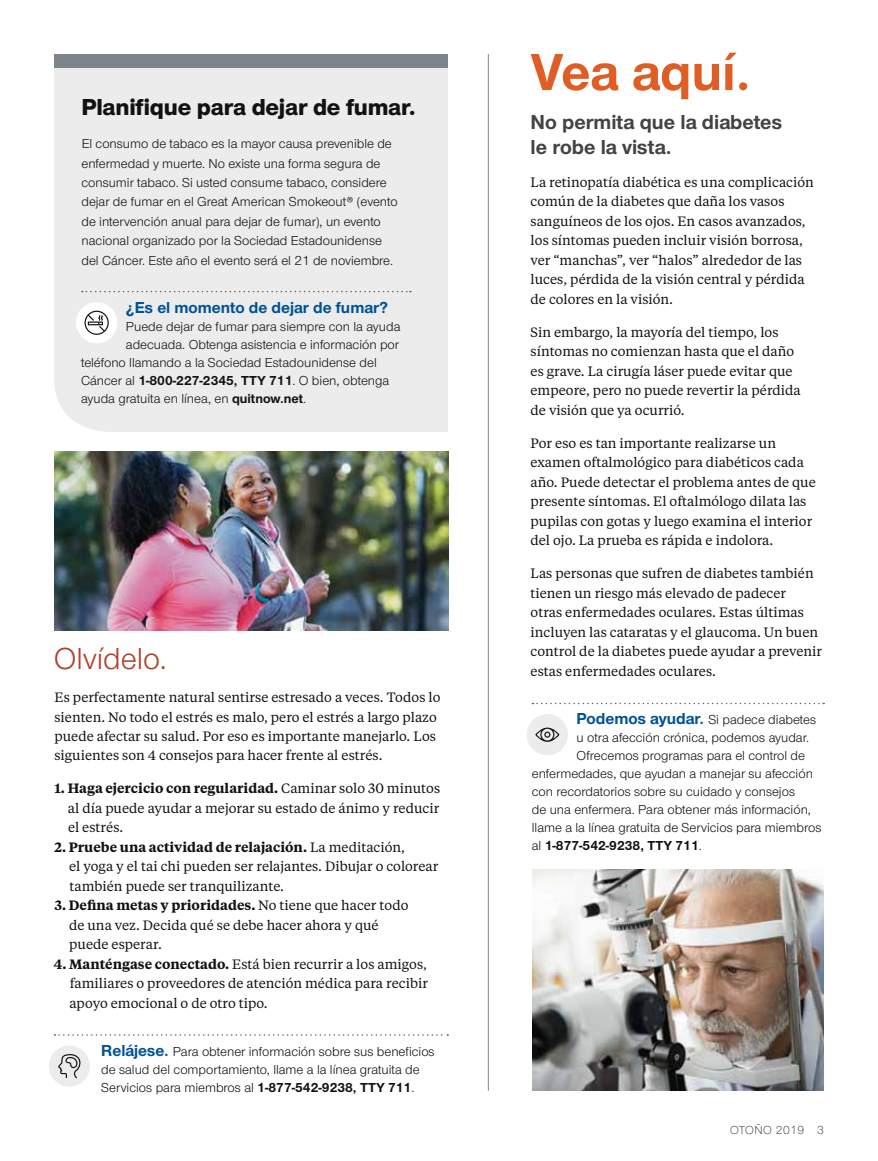
<style>
.page{position:relative;width:878px;height:1161px;background:#fff}
.page>*{position:absolute;margin:0;border:0;box-sizing:border-box;transform-origin:0 0}
.t1{font:700 54px "UHC Sans";color:#e05d26}
.t2{font:31.5px "UHC Sans";color:#b0402b}
.t3{font:800 24px "UHC Sans";letter-spacing:-.01em;color:#121212}
.t4{font:700 21px/25.2px "UHC Sans";color:#424441}
.t5{font:700 16.5px "UHC Sans";color:#005195}
.t6{font:13.5px/19.5px "UHC Serif Text";color:#121212}
.t7{font:13.5px/19.5px "UHC Sans";color:#121212}
.t8{font:700 13.5px "UHC Sans";color:#121212}
.t9{font:300 12px "UHC Sans";letter-spacing:.04em;color:#121212}
.s1{font-weight:700}
.s2{font-weight:600}
.s3{font-weight:700;font-size:16.5px;color:#005195}
.s4{font-weight:400}
</style>
<div class="page">
<svg style="left:55px;top:1034px;width:393px;height:2px"></svg>
<div style="left:49px;top:1046px;width:41px;height:41px;background:#ebeceb;border-radius:50%"></div>
<svg style="left:58px;top:1054px;width:23px;height:24px"></svg>
<img style="left:54px;top:452px;width:394px;height:179px">
<div style="left:54px;top:68px;width:394px;height:364px;background:#ebeceb"></div>
<div style="left:54px;top:54px;width:394px;height:14px;background:#7c858a"></div>
<svg style="left:82px;top:291px;width:329px;height:1px"></svg>
<div style="left:76px;top:302px;width:41px;height:41px;background:#fff;border-radius:50%"></div>
<svg style="left:84px;top:311px;width:25px;height:24px"></svg>
<svg style="left:532px;top:703px;width:292px;height:1px"></svg>
<div style="left:526px;top:714px;width:42px;height:41px;background:#ebeceb;border-radius:50%"></div>
<svg style="left:535px;top:728px;width:24px;height:14px"></svg>
<hr style="left:488px;top:54px;width:1px;height:1037px;background:#888a8a">
<img style="left:532px;top:870px;width:292px;height:221px">
<h3 class="t3" style="left:81px;top:90px;width:336px">Planifique para dejar de fumar.</h3>
<p class="t7" style="left:81px;top:133px;width:318px">El consumo de tabaco es la mayor causa prevenible de enfermedad y muerte. No existe una forma segura de consumir tabaco. Si usted consume tabaco, considere dejar de fumar en el Great American Smokeout® (evento de intervención anual para dejar de fumar), un evento nacional organizado por la Sociedad Estadounidense del Cáncer. Este año el evento será el 21 de noviembre.</p>
<p class="t5" style="left:126px;top:296px;width:264px">¿Es el momento de dejar de fumar?</p>
<p class="t7" style="left:126px;top:316px;width:276px">Puede dejar de fumar para siempre con la ayuda</p>
<p class="t7" style="left:126px;top:334px;width:275px">adecuada. Obtenga asistencia e información por</p>
<p class="t7" style="left:81px;top:352px;width:297px">teléfono llamando a la Sociedad Estadounidense del</p>
<p class="t7" style="left:81px;top:370px;width:310px">Cáncer al <span class="s1">1-800-227-2345, TTY 711</span>. O bien, obtenga</p>
<p class="t7" style="left:81px;top:388px;width:226px">ayuda gratuita en línea, en <span class="s1">quitnow.net</span>.</p>
<h2 class="t2" style="left:54px;top:638px;width:115px">Olvídelo.</h2>
<p class="t6" style="left:55px;top:687px;width:387px">Es perfectamente natural sentirse estresado a veces. Todos lo sienten. No todo el estrés es malo, pero el estrés a largo plazo puede afectar su salud. Por eso es importante manejarlo. Los siguientes son 4 consejos para hacer frente al estrés.</p>
<p class="t6" style="left:68px;top:778px;width:374px;text-align:justify;text-indent:-13px"><span class="s2">1. Haga ejercicio con regularidad.</span> Caminar solo 30 minutos al día puede ayudar a mejorar su estado de ánimo y reducir el estrés.</p>
<p class="t6" style="left:69px;top:837px;width:371px;text-indent:-15px"><span class="s2">2. Pruebe una actividad de relajación.</span> La meditación,<br>el yoga y el tai chi pueden ser relajantes. Dibujar o colorear también puede ser tranquilizante.</p>
<p class="t6" style="left:69px;top:895px;width:341px;text-indent:-14px"><span class="s2">3. Defina metas y prioridades.</span> No tiene que hacer todo de una vez. Decida qué se debe hacer ahora y qué puede esperar.</p>
<p class="t6" style="left:69px;top:954px;width:360px;text-align:justify;text-indent:-16px"><span class="s2">4. Manténgase conectado.</span> Está bien recurrir a los amigos, familiares o proveedores de atención médica para recibir apoyo emocional o de otro tipo.</p>
<p class="t7" style="left:101px;top:1042px;width:335px;line-height:18px"><span class="s3">Relájese.</span> Para obtener información sobre sus beneficios de salud del comportamiento, llame a la línea gratuita de<br>Servicios para miembros al <span class="s1">1-877-542-9238, TTY 711</span>.</p>
<h1 class="t1" style="left:530px;top:36px;width:221px">Vea aquí.</h1>
<h3 class="t4" style="left:530px;top:108px;width:253px">No permita que la diabetes le robe la vista.</h3>
<p class="t6" style="left:530px;top:172px;width:285px">La retinopatía diabética es una complicación común de la diabetes que daña los vasos sanguíneos de los ojos. En casos avanzados, los síntomas pueden incluir visión borrosa, ver “manchas”, ver “halos” alrededor de las luces, pérdida de la visión central y pérdida de colores en la visión.</p>
<p class="t6" style="left:530px;top:322px;width:272px">Sin embargo, la mayoría del tiempo, los síntomas no comienzan hasta que el daño es grave. La cirugía láser puede evitar que empeore, pero no puede revertir la pérdida de visión que ya ocurrió.</p>
<p class="t6" style="left:530px;top:433px;width:287px">Por eso es tan importante realizarse un examen oftalmológico para diabéticos cada año. Puede detectar el problema antes de que presente síntomas. El oftalmólogo dilata las pupilas con gotas y luego examina el interior del ojo. La prueba es rápida e indolora.</p>
<p class="t6" style="left:530px;top:563px;width:293px">Las personas que sufren de diabetes también tienen un riesgo más elevado de padecer<br>otras enfermedades oculares. Estas últimas incluyen las cataratas y el glaucoma. Un buen control de la diabetes puede ayudar a prevenir estas enfermedades oculares.</p>
<p class="t7" style="left:576px;top:710px;width:241px"><span class="s3">Podemos ayudar.</span> Si padece diabetes</p>
<p class="t7" style="left:576px;top:728px;width:234px">u otra afección crónica, podemos ayudar.</p>
<p class="t7" style="left:576px;top:746px;width:230px">Ofrecemos programas para el control de</p>
<p class="t7" style="left:532px;top:764px;width:282px">enfermedades, que ayudan a manejar su afección</p>
<p class="t7" style="left:532px;top:782px;width:265px">con recordatorios sobre su cuidado y consejos</p>
<p class="t7" style="left:532px;top:800px;width:281px">de una enfermera. Para obtener más información,</p>
<p class="t7" style="left:532px;top:818px;width:291px">llame a la línea gratuita de Servicios para miembros</p>
<p class="t8" style="left:532px;top:837px;width:171px"><span class="s4">al</span> 1-877-542-9238, TTY 711<span class="s4">.</span></p>
<p class="t9" style="left:730px;top:1122px;width:95px">OTOÑO 2019 3</p>
</div>
